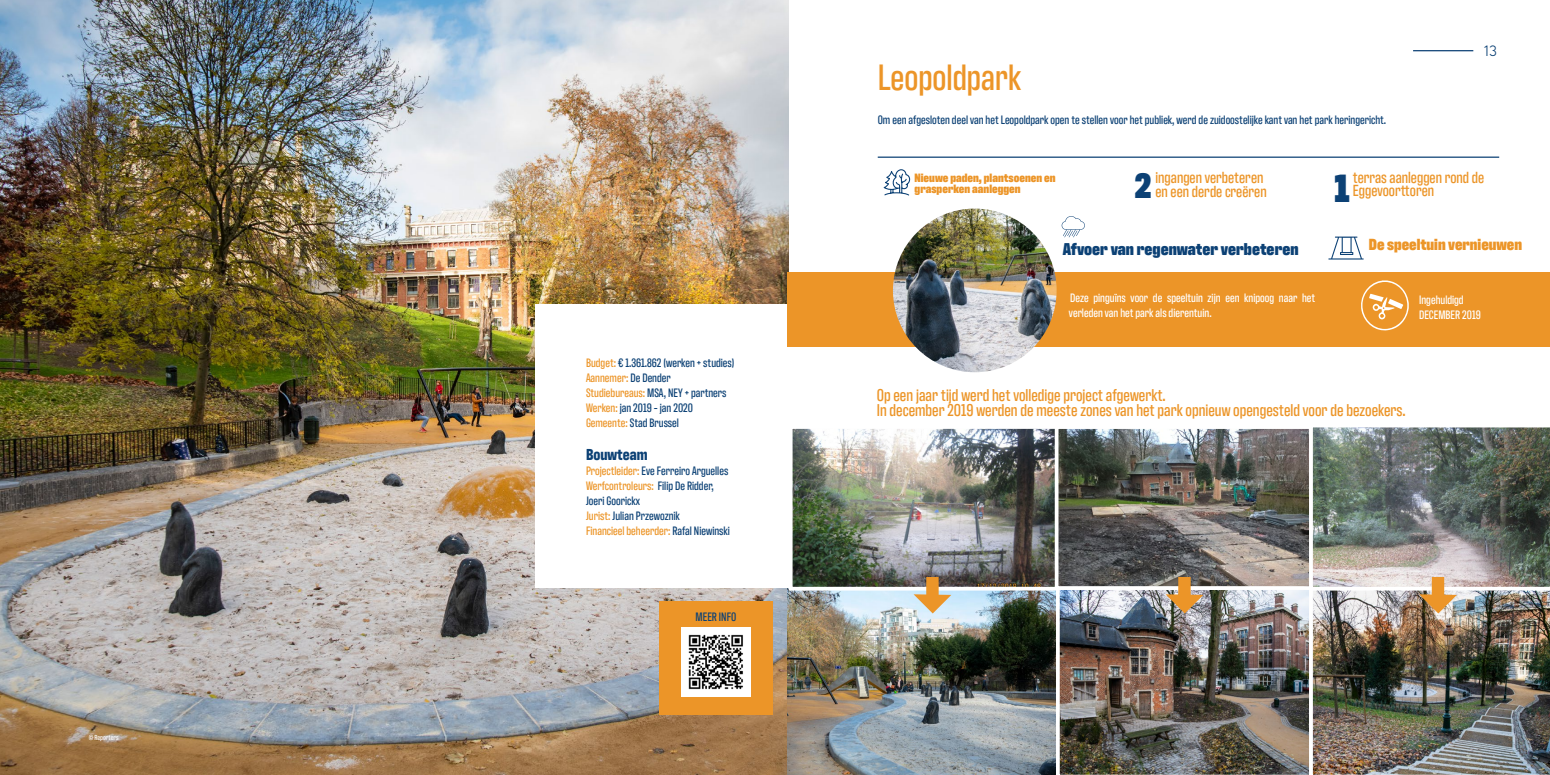
<style>
.page{position:relative;width:1550px;height:775px;background:#fff}
.page>*{position:absolute;margin:0;border:0;box-sizing:border-box;transform-origin:0 0}
.t1{font:900 40.25px "Antarctican Headline";color:#0c4175}
.t2{font:500 37.5px "Antarctican Headline";color:#ec9528}
.t3{font:900 36.12px "Antarctican Headline";color:#0c4175}
.t4{font:500 17.5px/15px "Antarctican Headline";color:#ec9528}
.t5{font:900 17.5px "Antarctican Headline";color:#0c4175}
.t6{font:500 16.5px/14.1px "Antarctican Headline";color:#ec9528}
.t7{font:900 16.5px "Antarctican Headline";color:#ec9528}
.t8{font:700 16.25px "Antarctican Headline";color:#0c4175}
.t9{font:15px "Aaux Next";color:#0c4175}
.t10{font:500 12.5px/15px "Antarctican Headline";color:#0c4175}
.t11{font:500 12.5px/15px "Antarctican Headline";color:#fff}
.t12{font:900 12.38px/10.6px "Antarctican Headline";color:#ec9528}
.t13{font:500 7.5px "Antarctican Headline";color:#fff}
.s1{color:#ec9528}
</style>
<div class="page">
<img style="left:0;top:0;width:788px;height:775px">
<hr style="left:1413px;top:50px;width:60px;height:1px;background:#0c4175">
<div style="left:536px;top:305px;width:283px;height:283px;background:#fff"></div>
<div style="left:659px;top:601px;width:114px;height:114px;background:#ec9528"></div>
<img style="left:681px;top:628px;width:70px;height:69px">
<div style="left:788px;top:272px;width:762px;height:75px;background:#ec9528"></div>
<img style="left:788px;top:588px;width:268px;height:187px">
<img style="left:1059px;top:590px;width:250px;height:185px">
<img style="left:794px;top:430px;width:514px;height:156px">
<div style="left:789px;top:425px;width:270px;height:166px;border:4px solid #fff"></div>
<div style="left:1055px;top:425px;width:258px;height:165px;border:4px solid #fff"></div>
<img style="left:893px;top:209px;width:164px;height:163px;border-radius:82px">
<svg style="left:883px;top:169px;width:27px;height:27px"></svg>
<svg style="left:1328px;top:237px;width:36px;height:23px"></svg>
<hr style="left:878px;top:157px;width:621px;height:1px;background:#0c4175">
<svg style="left:1062px;top:216px;width:23px;height:21px"></svg>
<svg style="left:1361px;top:280px;width:48px;height:51px"></svg>
<svg style="left:914px;top:577px;width:37px;height:36px"></svg>
<svg style="left:1166px;top:577px;width:37px;height:36px"></svg>
<img style="left:1309px;top:425px;width:241px;height:350px">
<p class="t13" style="left:89px;top:732px;width:31px">© Reporters</p>
<p class="t10" style="left:586px;top:355px;width:150px"><span class="s1">Budget:</span> € 1.361.862 (werken + studies)<br><span class="s1">Aannemer:</span> De Dender<br><span class="s1">Studiebureaus:</span> MSA, NEY + partners<br><span class="s1">Werken:</span> jan 2019 - jan 2020<br><span class="s1">Gemeente:</span> Stad Brussel</p>
<h3 class="t8" style="left:586px;top:443px;width:63px">Bouwteam</h3>
<p class="t10" style="left:586px;top:463px;width:145px"><span class="s1">Projectleider:</span> Eve Ferreiro Arguelles<br><span class="s1">Werfcontroleurs:</span> Filip De Ridder,<br>Joeri Goorickx<br><span class="s1">Jurist:</span> Julian Przewoznik<br><span class="s1">Financieel beheerder:</span> Rafal Niewinski</p>
<p class="t10" style="left:696px;top:609px;width:42px">MEER INFO</p>
<h2 class="t2" style="left:878px;top:52px;width:145px">Leopoldpark</h2>
<p class="t10" style="left:878px;top:111px;width:510px">Om een afgesloten deel van het Leopoldpark open te stellen voor het publiek, werd de zuidoostelijke kant van het park heringericht.</p>
<p class="t9" style="left:1484px;top:41px;width:15px">13</p>
<p class="t12" style="left:915px;top:172px;width:142px">Nieuwe paden, plantsoenen en grasperken aanleggen</p>
<h3 class="t6" style="left:1156px;top:169px;width:113px">ingangen verbeteren en een derde creëren</h3>
<h3 class="t6" style="left:1353px;top:169px;width:133px;line-height:13.8px">terras aanleggen rond de<br>Eggevoorttoren</h3>
<h3 class="t3" style="left:1135px;top:160px;width:18px">2</h3>
<h1 class="t1" style="left:1335px;top:159px;width:17px">1</h1>
<h3 class="t5" style="left:1063px;top:236px;width:237px">Afvoer van regenwater verbeteren</h3>
<p class="t11" style="left:1069px;top:289px;width:248px">Deze pinguïns voor de speeltuin zijn een knipoog naar het verleden van het park als dierentuin.</p>
<h3 class="t7" style="left:1369px;top:232px;width:155px">De speeltuin vernieuwen</h3>
<p class="t11" style="left:1419px;top:292px;width:63px">Ingehuldigd<br>DECEMBER 2019</p>
<h3 class="t4" style="left:877px;top:387px;width:531px">Op een jaar tijd werd het volledige project afgewerkt.<br>In december 2019 werden de meeste zones van het park opnieuw opengesteld voor de bezoekers.</h3>
</div>
